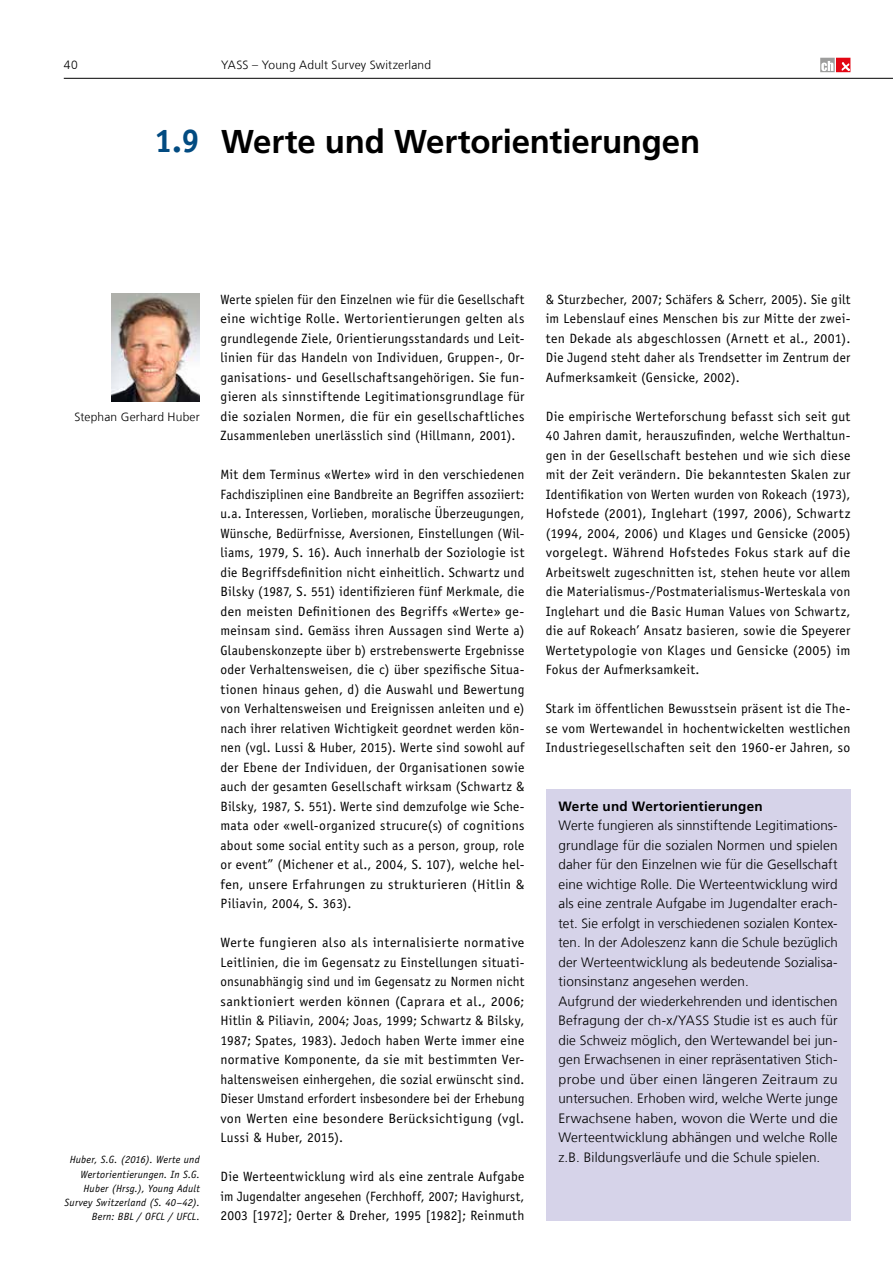
<style>
.page{position:relative;width:893px;height:1263px;background:#fff}
.page>*{position:absolute;margin:0;border:0;box-sizing:border-box;transform-origin:0 0}
.t1{font:700 33px "Frutiger LT Com";letter-spacing:-.005em;color:#000}
.t2{font:700 33px "Officina Sans Std";color:#024b81}
.t3{font:13.5px/19.5px "Officina Sans Std";letter-spacing:.025em;color:#000;text-align:justify}
.t4{font:300 13.5px/19.5px "Frutiger LT Com";letter-spacing:.01em;color:#000}
.t5{font:13.5px/19.5px "Officina Sans Std";letter-spacing:.025em;color:#000;text-align:justify;scale:1.04 1}
.t6{font:700 13.5px "Frutiger LT Com";letter-spacing:.02em;color:#000}
.t7{font:300 12px "Frutiger LT Com";letter-spacing:.015em;color:#000}
.t8{font:italic 10.5px/14.2px "Officina Sans Std";letter-spacing:.02em;color:#000;text-align:right}
</style>
<div class="page">
<hr style="left:64px;top:78px;width:829px;height:1px;background:#000">
<svg style="left:820px;top:58px;width:30px;height:14px"></svg>
<div style="left:546px;top:789px;width:304px;height:431px;background:#d6d3e9"></div>
<img style="left:112px;top:294px;width:88px;height:107px">
<p class="t7" style="left:64px;top:58px;width:15px">40</p>
<p class="t7" style="left:221px;top:57px;width:212px">YASS – Young Adult Survey Switzerland</p>
<h1 class="t2" style="left:154px;top:120px;width:47px">1.9</h1>
<h1 class="t1" style="left:221px;top:122px;width:480px">Werte und Wertorientierungen</h1>
<p class="t7" style="left:74px;top:410px;width:127px">Stephan Gerhard Huber</p>
<p class="t8" style="left:65px;top:1153px;width:137px">Huber, S.G. (2016). Werte und<br>Wertorientierungen. In S.G.<br>Huber (Hrsg.), Young Adult<br>Survey Switzerland (S. 40–42).<br>Bern: BBL / OFCL / UFCL.</p>
<p class="t3" style="left:220px;top:289px;width:306px">Werte spielen für den Einzelnen wie für die Gesellschaft eine wichtige Rolle. Wertorientierungen gelten als grundlegende Ziele, Orientierungsstandards und Leit&shy;linien für das Handeln von Individuen, Gruppen-, Or&shy;ganisations- und Gesellschaftsangehörigen. Sie fun&shy;gieren als sinnstiftende Legitimationsgrundlage für die sozialen Normen, die für ein gesellschaftliches Zusammenleben unerlässlich sind (Hillmann, 2001).</p>
<p class="t3" style="left:220px;top:465px;width:306px">Mit dem Terminus «Werte» wird in den verschiedenen Fachdisziplinen eine Bandbreite an Begriffen assoziiert: u.a. Interessen, Vorlieben, moralische Überzeugungen, Wünsche, Bedürfnisse, Aversionen, Einstellungen (Wil&shy;liams, 1979, S. 16). Auch innerhalb der Soziologie ist die Begriffsdefinition nicht einheitlich. Schwartz und Bilsky (1987, S. 551) identifizieren fünf Merkmale, die den meisten Definitionen des Begriffs «Werte» ge&shy;meinsam sind. Gemäss ihren Aussagen sind Werte a)<br>Glaubenskonzepte über b) erstrebenswerte Ergebnisse oder Verhaltensweisen, die c) über spezifische Situa&shy;tionen hinaus gehen, d) die Auswahl und Bewertung von Verhaltensweisen und Ereignissen anleiten und e) nach ihrer relativen Wichtigkeit geordnet werden kön&shy;nen (vgl. Lussi &amp; Huber, 2015). Werte sind sowohl auf der Ebene der Individuen, der Organisationen sowie auch der gesamten Gesellschaft wirksam (Schwartz &amp; Bilsky, 1987, S. 551). Werte sind demzufolge wie Sche&shy;mata oder «well-organized strucure(s) of cognitions about some social entity such as a person, group, role or event” (Michener et al., 2004, S. 107), welche hel&shy;fen, unsere Erfahrungen zu strukturieren (Hitlin &amp; Piliavin, 2004, S. 363).</p>
<p class="t5" style="left:220px;top:933px;width:294px">Werte fungieren also als internalisierte normative Leitlinien, die im Gegensatz zu Einstellungen situati&shy;onsunabhängig sind und im Gegensatz zu Normen nicht sanktioniert werden können (Caprara et al., 2006; Hitlin &amp; Piliavin, 2004; Joas, 1999; Schwartz &amp; Bilsky, 1987; Spates, 1983). Jedoch haben Werte immer eine normative Komponente, da sie mit bestimmten Ver&shy;haltensweisen einhergehen, die sozial erwünscht sind.<br>Dieser Umstand erfordert insbesondere bei der Erhebung von Werten eine besondere Berücksichtigung (vgl.<br>Lussi &amp; Huber, 2015).</p>
<p class="t3" style="left:220px;top:1167px;width:306px">Die Werteentwicklung wird als eine zentrale Aufgabe im Jugendalter angesehen (Ferchhoff, 2007; Havighurst, 2003 [1972]; Oerter &amp; Dreher, 1995 [1982]; Reinmuth</p>
<p class="t3" style="left:546px;top:289px;width:306px">&amp; Sturzbecher, 2007; Schäfers &amp; Scherr, 2005). Sie gilt im Lebenslauf eines Menschen bis zur Mitte der zwei&shy;ten Dekade als abgeschlossen (Arnett et al., 2001).<br>Die Jugend steht daher als Trendsetter im Zentrum der Aufmerksamkeit (Gensicke, 2002).</p>
<p class="t3" style="left:546px;top:406px;width:306px">Die empirische Werteforschung befasst sich seit gut 40 Jahren damit, herauszufinden, welche Werthaltun&shy;gen in der Gesellschaft bestehen und wie sich diese mit der Zeit verändern. Die bekanntesten Skalen zur Identifikation von Werten wurden von Rokeach (1973), Hofstede (2001), Inglehart (1997, 2006), Schwartz (1994, 2004, 2006) und Klages und Gensicke (2005) vorgelegt. Während Hofstedes Fokus stark auf die Arbeitswelt zugeschnitten ist, stehen heute vor allem die Materialismus-/Postmaterialismus-Werteskala von Inglehart und die Basic Human Values von Schwartz, die auf Rokeach’ Ansatz basieren, sowie die Speyerer Wertetypologie von Klages und Gensicke (2005) im Fokus der Aufmerksamkeit.</p>
<p class="t3" style="left:546px;top:699px;width:306px">Stark im öffentlichen Bewusstsein präsent ist die The&shy;se vom Wertewandel in hochentwickelten westlichen Industriegesellschaften seit den 1960-er Jahren, so</p>
<p class="t6" style="left:558px;top:798px;width:206px">Werte und Wertorientierungen</p>
<p class="t4" style="left:558px;top:816px;width:281px">Werte fungieren als sinnstiftende Legitimations&shy;grundlage für die sozialen Normen und spielen daher für den Einzelnen wie für die Gesellschaft eine wichtige Rolle. Die Werteentwicklung wird als eine zentrale Aufgabe im Jugendalter erach&shy;tet. Sie erfolgt in verschiedenen sozialen Kontex&shy;ten. In der Adoleszenz kann die Schule bezüglich der Werteentwicklung als bedeutende Sozialisa&shy;tionsinstanz angesehen werden.<br>Aufgrund der wiederkehrenden und identischen Befragung der ch-x/YASS Studie ist es auch für die Schweiz möglich, den Wertewandel bei jun&shy;gen Erwachsenen in einer repräsentativen Stich&shy;probe und über einen längeren Zeitraum zu untersuchen. Erhoben wird, welche Werte junge Erwachsene haben, wovon die Werte und die Werteentwicklung abhängen und welche Rolle z.B. Bildungsverläufe und die Schule spielen.</p>
</div>
